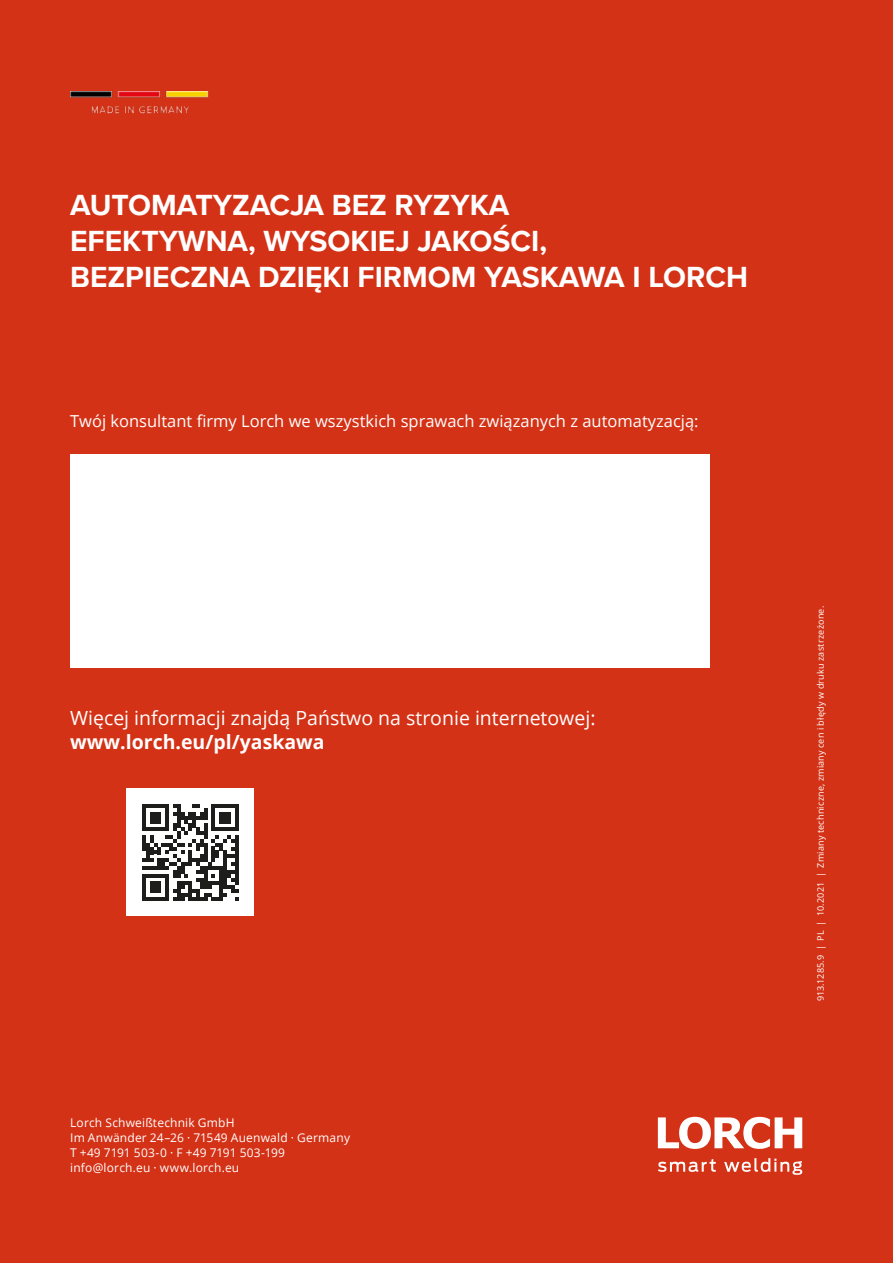
<style>
.page{position:relative;width:893px;height:1263px;background:#d43216}
.page>*{position:absolute;margin:0;border:0;box-sizing:border-box;transform-origin:0 0}
.t1{font:700 30px/36px "Proxima Nova";color:#fff}
.t2{font:19.5px "Open Sans";color:#fff}
.t3{font:700 19.5px "Open Sans";color:#fff}
.t4{font:16.5px "Open Sans";color:#fff}
.t5{font:12px/15px "Open Sans";letter-spacing:.015em;color:#fff}
.t6{font:9px "Open Sans";letter-spacing:.025em;color:#fff}
</style>
<div class="page">
<svg style="left:658px;top:1117px;width:144px;height:32px"></svg>
<svg style="left:658px;top:1158px;width:144px;height:17px"></svg>
<img style="left:70px;top:91px;width:139px;height:23px">
<div style="left:70px;top:454px;width:640px;height:214px;background:#fff"></div>
<div style="left:126px;top:789px;width:128px;height:127px;background:#fff"></div>
<svg style="left:142px;top:804px;width:97px;height:97px"></svg>
<h1 class="t1" style="left:70px;top:186px;width:679px">AUTOMATYZACJA BEZ RYZYKA<br>EFEKTYWNA, WYSOKIEJ JAKOŚCI,<br>BEZPIECZNA DZIĘKI FIRMOM YASKAWA I LORCH</h1>
<h3 class="t4" style="left:70px;top:410px;width:630px">Twój konsultant firmy Lorch we wszystkich sprawach związanych z automatyzacją:</h3>
<h2 class="t2" style="left:70px;top:705px;width:527px">Więcej informacji znajdą Państwo na stronie internetowej:</h2>
<h2 class="t3" style="left:70px;top:728px;width:256px">www.lorch.eu/pl/yaskawa</h2>
<p class="t5" style="left:70px;top:1114px;width:281px">Lorch Schweißtechnik GmbH<br>Im Anwänder 24–26 · 71549 Auenwald · Germany T +49 7191 503-0 · F +49 7191 503-199 info@lorch.eu · www.lorch.eu</p>
<p class="t6" style="left:814px;top:1001px;width:396px;rotate:-90deg">913.1285.9 | PL | 10.2021 | Zmiany techniczne, zmiany cen i błędy w druku zastrzeżone.</p>
</div>
